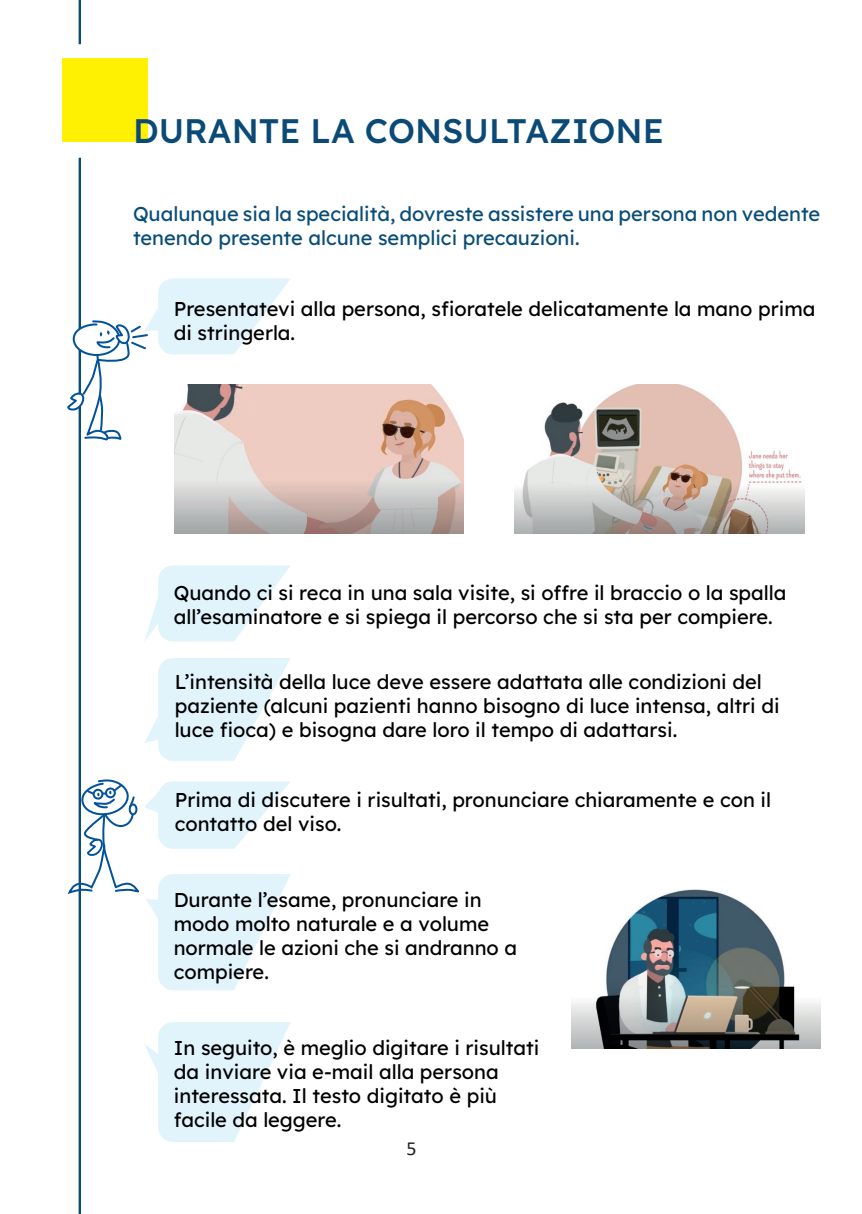
<style>
.page{position:relative;width:862px;height:1214px;background:#fff}
.page>*{position:absolute;margin:0;border:0;box-sizing:border-box;transform-origin:0 0}
.t1{font:500 34px "Lexend";color:#0b4a76}
.t2{font:20px/24px "Lexend";color:#000001}
.t3{font:20px/24px "Lexend";color:#084c78}
.t4{font:20px "Calibri";color:#231f20}
</style>
<div class="page">
<svg style="left:145px;top:565px;width:145px;height:77px"></svg>
<svg style="left:144px;top:1022px;width:147px;height:119px"></svg>
<div style="left:62px;top:59px;width:85px;height:83px;background:#fff101"></div>
<hr style="left:79px;top:0;width:2px;height:44px;background:#084c78">
<hr style="left:79px;top:158px;width:2px;height:1055px;background:#084c78">
<img style="left:514px;top:384px;width:290px;height:149px">
<img style="left:175px;top:384px;width:289px;height:149px">
<svg style="left:144px;top:658px;width:147px;height:103px"></svg>
<img style="left:571px;top:889px;width:249px;height:159px">
<svg style="left:68px;top:778px;width:223px;height:212px"></svg>
<svg style="left:67px;top:278px;width:224px;height:165px"></svg>
<h1 class="t1" style="left:133px;top:106px;width:532px">DURANTE LA CONSULTAZIONE</h1>
<p class="t3" style="left:133px;top:201px;width:689px">Qualunque sia la specialità, dovreste assistere una persona non vedente tenendo presente alcune semplici precauzioni.</p>
<p class="t2" style="left:174px;top:296px;width:643px">Presentatevi alla persona, sfioratele delicatamente la mano prima di stringerla.</p>
<p class="t2" style="left:174px;top:579px;width:614px">Quando ci si reca in una sala visite, si offre il braccio o la spalla all’esaminatore e si spiega il percorso che si sta per compiere.</p>
<p class="t2" style="left:175px;top:668px;width:606px">L’intensità della luce deve essere adattata alle condizioni del paziente (alcuni pazienti hanno bisogno di luce intensa, altri di luce fioca) e bisogna dare loro il tempo di adattarsi.</p>
<p class="t2" style="left:175px;top:786px;width:598px">Prima di discutere i risultati, pronunciare chiaramente e con il contatto del viso.</p>
<p class="t2" style="left:174px;top:886px;width:345px">Durante l’esame, pronunciare in modo molto naturale e a volume normale le azioni che si andranno a compiere.</p>
<p class="t2" style="left:174px;top:1034px;width:367px">In seguito, è meglio digitare i risultati da inviare via e-mail alla persona interessata. Il testo digitato è più facile da leggere.</p>
<p class="t4" style="left:406px;top:1134px;width:12px">5</p>
</div>
